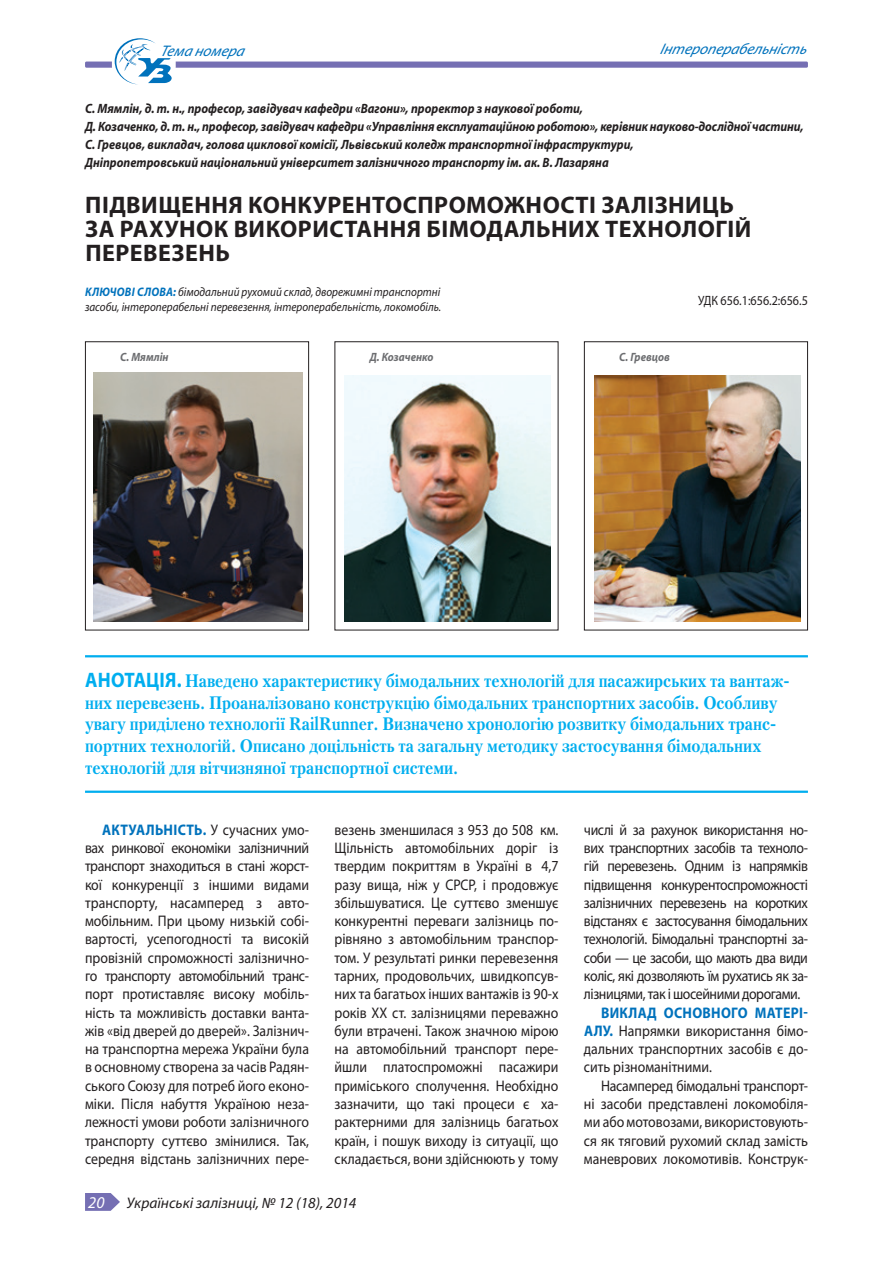
<style>
.page{position:relative;width:893px;height:1263px;background:#fff}
.page>*{position:absolute;margin:0;border:0;box-sizing:border-box;transform-origin:0 0}
.t1{font:700 24px/24px "Myriad Pro";letter-spacing:.02em;color:#231f20}
.t2{font:700 18px/21.6px "Petersburg C";color:#00aeef;scale:.9 1}
.t3{font:italic 16.5px "Myriad Pro";color:#fff}
.t4{font:15.3px/18.3px "Myriad Pro";color:#231f20;text-align:justify;scale:.9 1}
.t5{font:italic 15.3px "Myriad Pro";color:#231f20}
.t6{font:italic 15.3px "Myriad Pro";color:#0072bc}
.t7{font:italic 700 13.5px/18px "Myriad Pro";color:#231f20;scale:.9 1}
.t8{font:13.5px "Myriad Pro";color:#231f20;scale:.9 1}
.t9{font:italic 12.3px/14.9px "Myriad Pro";color:#231f20;text-align:right;scale:.9 1}
.t10{font:italic 700 12.3px "Myriad Pro";color:#0072bc;scale:.9 1}
.t11{font:italic 700 12px "Myriad Pro";color:#6c6d70;scale:.9 1}
.s1{font-weight:700;color:#0072bc}
.s2{font-family:"Myriad Pro";font-size:21px}
</style>
<div class="page">
<hr style="left:85px;top:655px;width:723px;height:2px;background:#00aeef">
<hr style="left:85px;top:791px;width:723px;height:2px;background:#00aeef">
<img style="left:345px;top:375px;width:206px;height:247px">
<div style="left:85px;top:341px;width:224px;height:289px;border:1px solid #231f20"></div>
<img style="left:94px;top:373px;width:208px;height:249px">
<div style="left:584px;top:341px;width:224px;height:289px;border:1px solid #231f20"></div>
<img style="left:594px;top:375px;width:206px;height:247px">
<div style="left:85px;top:62px;width:723px;height:6px;background:#756fb3;border-radius:2px"></div>
<div style="left:112px;top:60px;width:64px;height:9px;background:#fff;border-radius:2px"></div>
<svg style="left:115px;top:38px;width:57px;height:46px"></svg>
<svg style="left:85px;top:1193px;width:35px;height:18px"></svg>
<p class="t6" style="left:160px;top:41px;width:90px">Теманомера</p>
<p class="t6" style="left:660px;top:39px;width:153px">Інтероперабельність</p>
<p class="t7" style="left:85px;top:99px;width:800px">С. Мямлін, д. т. н., професор, завідувач кафедри «Вагони», проректор з наукової роботи,<br>Д. Козаченко, д. т. н., професор, завідувач кафедри «Управління експлуатаційною роботою», керівник науково-дослідної частини, С. Гревцов, викладач, голова циклової комісії, Львівський коледж транспортної інфраструктури,<br>Дніпропетровський національний університет залізничного транспорту ім. ак. В. Лазаряна</p>
<h1 class="t1" style="left:85px;top:192px;width:668px">Підвищення конкурентоспроможності залізн иць за рахунок використання бімодальних технологій перевезень</h1>
<p class="t9" style="left:85px;top:284px;width:397px"><span class="s1">:</span> бімодальний рухомий склад, дворежимні транспортні<br>засоби, інтероперабельні перевезення, інтероперабельність, локомобіль.</p>
<p class="t10" style="left:85px;top:284px;width:67px">Ключові слова</p>
<p class="t11" style="left:120px;top:349px;width:55px">С. Мямлін</p>
<p class="t11" style="left:370px;top:349px;width:72px">Д. Козаченко</p>
<p class="t11" style="left:619px;top:349px;width:58px">С. Гревцов</p>
<p class="t8" style="left:698px;top:292px;width:124px">УДК 656.1:656.2:656.5</p>
<p class="t2" style="left:85px;top:670px;width:784px"><span class="s2">Ан отація.</span> Наведено характеристику бімодальних технологій для пасажирських та вантаж&shy;них перевезень. Проаналізовано конструкцію бімодальних транспортних засобів. Особливу увагу приділено технології RailRunner. Визначено хронологію розвитку бімодальних транс&shy;портних технологій. Описано доцільність та загальну методику застосування бімодальних технологій для вітчизняної транспортної системи.</p>
<p class="t4" style="left:85px;top:820px;width:250px;text-indent:17px"><span class="s1">Актуальність.</span> У сучасних умо&shy;вах ринкової економіки залізничний транспорт знаходиться в стані жорст&shy;кої конкуренції з іншими видами транспорту, насамперед з авто&shy;мобільним. При цьому низькій собі&shy;вартості, усепогодності та високій провізній спроможності залізнично&shy;го транспорту автомобільний транс&shy;порт протиставляє високу мобіль&shy;ність та можливість доставки ванта&shy;жів «від дверей до дверей». Залізнич&shy;на транспортна мережа України була в основному створена за часів Радян&shy;ського Союзу для потреб його еконо&shy;міки. Після набуття Україною неза&shy;лежності умови роботи залізничного транспорту суттєво змінилися. Так, середня відстань залізничних пере-</p>
<p class="t4" style="left:334px;top:820px;width:250px">везень зменшилася з 953 до 508 км.<br>Щільність автомобільних доріг із твердим покриттям в Україні в 4,7 разу вища, ніж у СРСР, і продовжує збільшуватися. Це суттєво зменшує конкурентні переваги залізниць по&shy;рівняно з автомобільним транспор&shy;том. У результаті ринки перевезення тарних, продовольчих, швидкопсув&shy;них та багатьох інших вантажів із 90-х років ХХ ст. залізницями переважно були втрачені. Також значною мірою на автомобільний транспорт пере&shy;йшли платоспроможні пасажири приміського сполучення. Необхідно зазначити, що такі процеси є ха&shy;рактерними для залізниць багатьох країн, і пошук виходу із ситуації, що складається, вони здійснюють у тому</p>
<p class="t4" style="left:584px;top:820px;width:250px">числі й за рахунок використання но&shy;вих транспортних засобів та техноло&shy;гій перевезень. Одним із напрямків підвищення конкурентоспроможності залізничних перевезень на коротких відстанях є застосування бімодальних технологій. Бімодальні транспортні за&shy;соби — це засоби, що мають два види коліс, які дозволяють їм рухатись як за&shy;лізницями, так і шосейними дорогами.</p>
<p class="t4" style="left:584px;top:1003px;width:250px;text-indent:17px"><span class="s1">ВИКЛАД ОСНОВНОго матері&shy;алу.</span> Напрямки використання бімо&shy;дальних транспортних засобів є до&shy;сить різноманітними.</p>
<p class="t4" style="left:584px;top:1076px;width:250px;text-indent:17px">Насамперед бімодальні транспорт&shy;ні засоби представлені локомобіля&shy;ми або мотовозами, використовують&shy;ся як тяговий рухомий склад замість маневрових локомотивів. Конструк-</p>
<p class="t3" style="left:88px;top:1192px;width:18px">20</p>
<p class="t5" style="left:127px;top:1193px;width:231px">Українські залізниці, № 12 (18), 2014</p>
</div>
